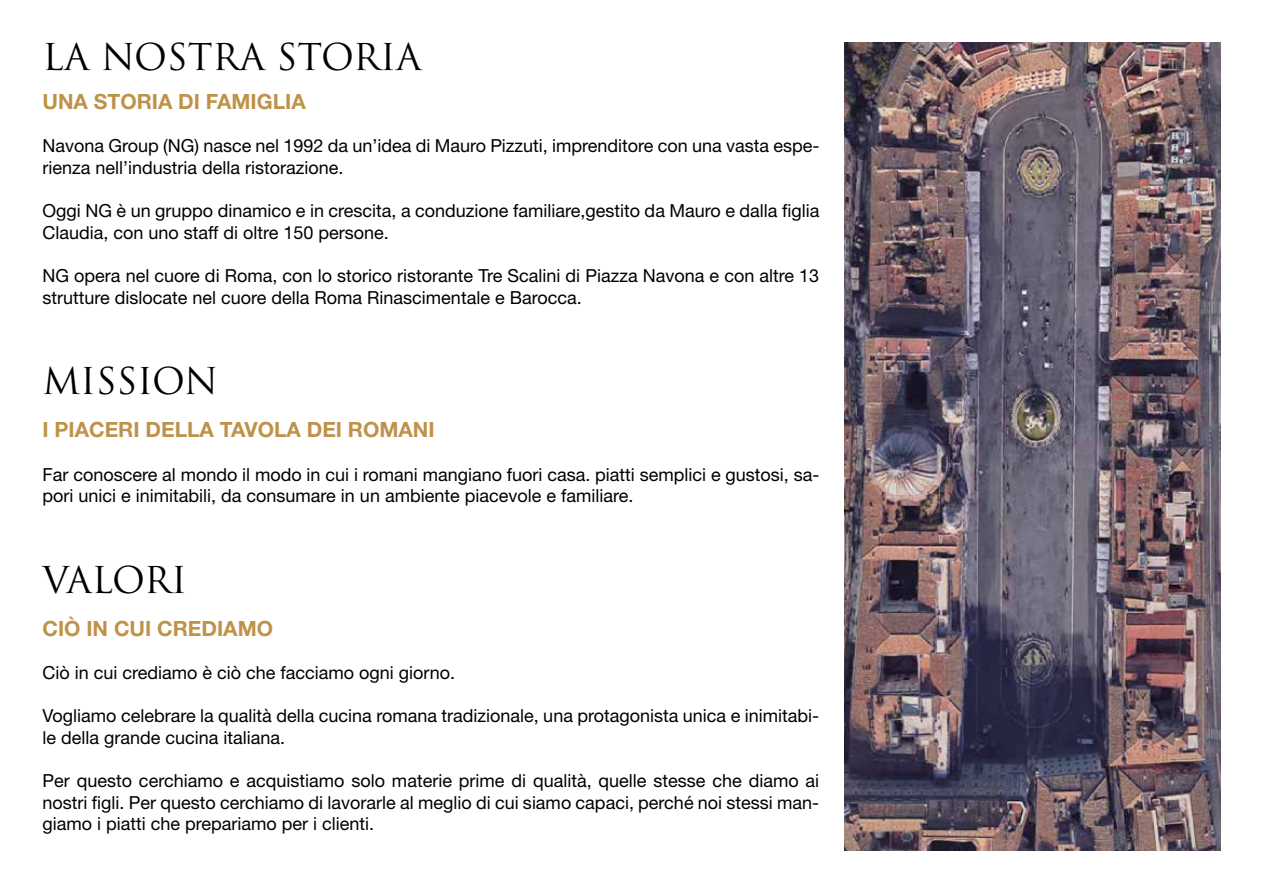
<style>
.page{position:relative;width:1263px;height:893px;background:#fff}
.page>*{position:absolute;margin:0;border:0;box-sizing:border-box;transform-origin:0 0}
.t1{font:36px "Trajan Pro";color:#000}
.t2{font:700 21px "Helvetica Neue LT Std";color:#bf9249}
.t3{font:18px/21.6px "Helvetica Neue LT Std";color:#000}
</style>
<div class="page">
<img style="left:845px;top:43px;width:375px;height:807px">
<h1 class="t1" style="left:43px;top:34px;width:380px">LA NOSTRA STORIA</h1>
<p class="t2" style="left:43px;top:89px;width:265px">UNA STORIA DI FAMIGLIA</p>
<p class="t3" style="left:43px;top:135px;width:778px">Navona Group (NG) nasce nel 1992 da un’idea di Mauro Pizzuti, imprenditore con una vasta espe&shy;rienza nell’industria della ristorazione.</p>
<p class="t3" style="left:43px;top:200px;width:778px">Oggi NG è un gruppo dinamico e in crescita, a conduzione familiare,gestito da Mauro e dalla figlia<br>Claudia, con uno staff di oltre 150 persone.</p>
<p class="t3" style="left:43px;top:264px;width:778px">NG opera nel cuore di Roma, con lo storico ristorante Tre Scalini di Piazza Navona e con altre 13 strutture dislocate nel cuore della Roma Rinascimentale e Barocca.</p>
<h1 class="t1" style="left:43px;top:358px;width:177px">MISSION</h1>
<p class="t2" style="left:43px;top:417px;width:394px">I PIACERI DELLA TAVOLA DEI ROMANI</p>
<p class="t3" style="left:43px;top:463px;width:778px">Far conoscere al mondo il modo in cui i romani mangiano fuori casa. piatti semplici e gustosi, sa&shy;pori unici e inimitabili, da consumare in un ambiente piacevole e familiare.</p>
<h1 class="t1" style="left:43px;top:557px;width:146px">VALORI</h1>
<p class="t2" style="left:43px;top:615px;width:232px">CIÒ IN CUI CREDIAMO</p>
<p class="t3" style="left:43px;top:662px;width:414px">Ciò in cui crediamo è ciò che facciamo ogni giorno.</p>
<p class="t3" style="left:43px;top:705px;width:778px">Vogliamo celebrare la qualità della cucina romana tradizionale, una protagonista unica e inimitabi&shy;le della grande cucina italiana.</p>
<p class="t3" style="left:43px;top:770px;width:778px;text-align:justify">Per questo cerchiamo e acquistiamo solo materie prime di qualità, quelle stesse che diamo ai nostri figli. Per questo cerchiamo di lavorarle al meglio di cui siamo capaci, perché noi stessi man&shy;giamo i piatti che prepariamo per i clienti.</p>
</div>
